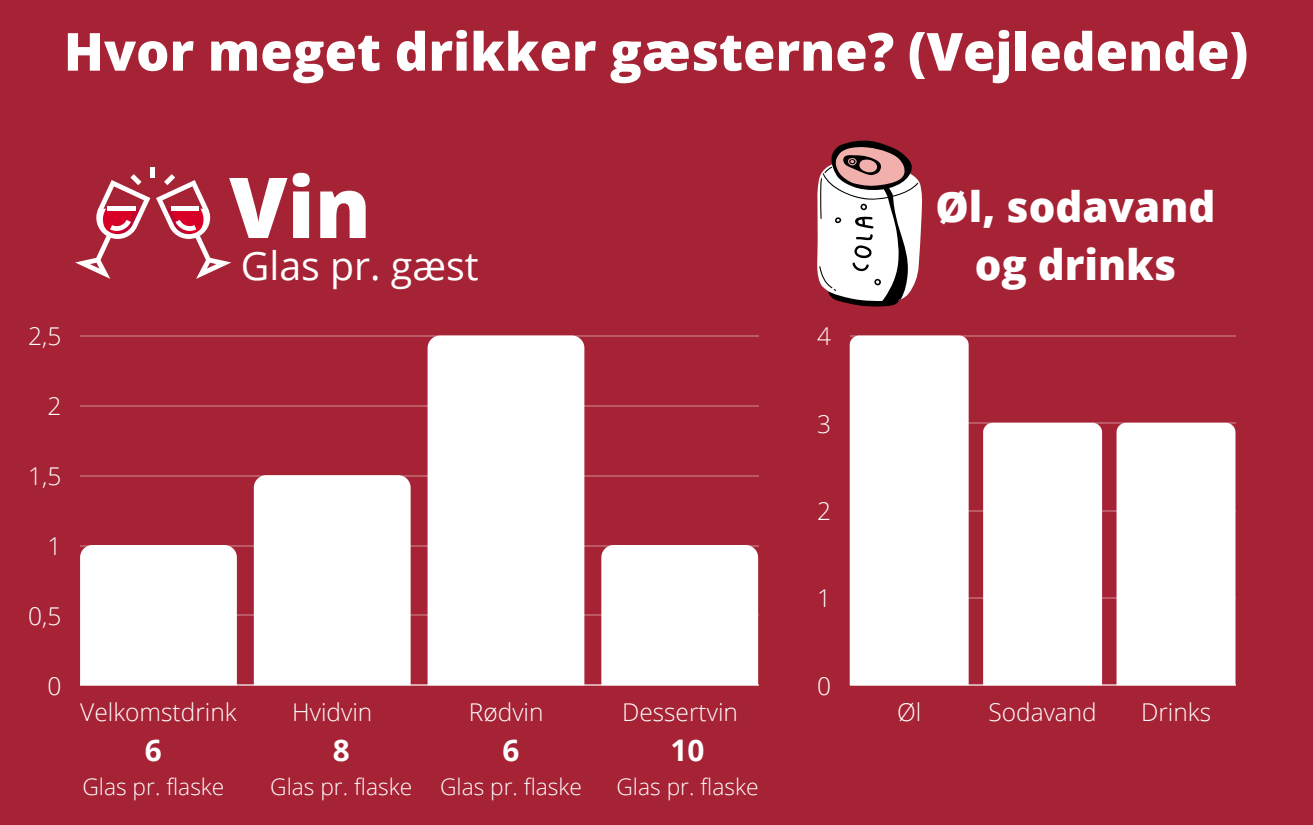
<style>
.page{position:relative;width:1313px;height:825px;background:#fff}
.page>*{position:absolute;margin:0;border:0;box-sizing:border-box;transform-origin:0 0}
.t1{font:800 84px "Open Sans";color:#fff}
.t2{font:800 52.5px "Open Sans";color:#fff}
.t3{font:800 42px/57.8px "Open Sans";color:#fff;text-align:center}
.t4{font:39.2px "Open Sans";color:#fff}
.t5{font:700 29.75px "Open Sans";color:#fff}
.t6{font:300 24.5px "Open Sans";color:#fff}
.t7{font:300 22.75px "Open Sans";color:#fff}
</style>
<div class="page">
<div style="left:0;top:0;width:1312px;height:824px;background:#a62335"></div>
<hr style="left:80px;top:335px;width:678px;height:2px;background:#fff">
<hr style="left:80px;top:405px;width:678px;height:1px;background:#fff">
<hr style="left:80px;top:475px;width:678px;height:1px;background:#fff">
<hr style="left:80px;top:544px;width:678px;height:2px;background:#fff">
<hr style="left:80px;top:614px;width:678px;height:2px;background:#fff">
<hr style="left:80px;top:684px;width:678px;height:1px;background:#fff">
<div style="left:80px;top:544px;width:157px;height:141px;background:#fff"></div>
<div style="left:254px;top:475px;width:156px;height:209px;background:#fff"></div>
<div style="left:427px;top:335px;width:157px;height:350px;background:#fff"></div>
<div style="left:601px;top:544px;width:157px;height:141px;background:#fff"></div>
<hr style="left:849px;top:335px;width:386px;height:2px;background:#fff">
<hr style="left:849px;top:422px;width:386px;height:2px;background:#fff">
<hr style="left:849px;top:510px;width:386px;height:1px;background:#fff">
<hr style="left:849px;top:597px;width:386px;height:1px;background:#fff">
<hr style="left:849px;top:684px;width:386px;height:1px;background:#fff">
<div style="left:849px;top:335px;width:119px;height:350px;background:#fff"></div>
<div style="left:983px;top:422px;width:119px;height:263px;background:#fff"></div>
<div style="left:1116px;top:422px;width:119px;height:263px;background:#fff"></div>
<div style="left:150px;top:167px;width:5px;height:11px;background:#fff"></div>
<svg style="left:75px;top:174px;width:75px;height:105px"></svg>
<svg style="left:156px;top:174px;width:75px;height:105px"></svg>
<svg style="left:817px;top:140px;width:105px;height:166px;background:#c4acae"></svg>
<p class="t2" style="left:64px;top:15px;width:1186px">Hvor meget drikker gæsterne? (Vejledende)</p>
<p class="t6" style="left:28px;top:319px;width:35px">2,5</p>
<p class="t6" style="left:47px;top:389px;width:15px">2</p>
<p class="t1" style="left:229px;top:148px;width:143px">Vin</p>
<p class="t4" style="left:241px;top:238px;width:239px">Glas pr. gæst</p>
<p class="t6" style="left:28px;top:458px;width:35px">1,5</p>
<p class="t6" style="left:47px;top:528px;width:15px">1</p>
<p class="t6" style="left:28px;top:598px;width:35px">0,5</p>
<p class="t6" style="left:47px;top:668px;width:15px">0</p>
<p class="t6" style="left:80px;top:695px;width:158px">Velkomstdrink</p>
<p class="t6" style="left:292px;top:695px;width:82px">Hvidvin</p>
<p class="t6" style="left:469px;top:695px;width:76px">Rødvin</p>
<p class="t6" style="left:622px;top:695px;width:117px">Dessertvin</p>
<p class="t5" style="left:145px;top:728px;width:18px">6</p>
<p class="t7" style="left:82px;top:770px;width:143px">Glas pr. flaske</p>
<p class="t5" style="left:333px;top:728px;width:18px">8</p>
<p class="t7" style="left:270px;top:770px;width:143px">Glas pr. flaske</p>
<p class="t5" style="left:502px;top:728px;width:18px">6</p>
<p class="t7" style="left:440px;top:770px;width:143px">Glas pr. flaske</p>
<p class="t5" style="left:670px;top:728px;width:35px">10</p>
<p class="t7" style="left:616px;top:770px;width:143px">Glas pr. flaske</p>
<p class="t6" style="left:817px;top:319px;width:15px">4</p>
<p class="t6" style="left:817px;top:406px;width:15px">3</p>
<p class="t6" style="left:817px;top:493px;width:15px">2</p>
<p class="t6" style="left:817px;top:581px;width:15px">1</p>
<p class="t6" style="left:817px;top:668px;width:15px">0</p>
<p class="t3" style="left:935px;top:177px;width:282px">Øl, sodavand og drinks</p>
<p class="t6" style="left:897px;top:695px;width:26px">Øl</p>
<p class="t6" style="left:988px;top:695px;width:110px">Sodavand</p>
<p class="t6" style="left:1141px;top:695px;width:71px">Drinks</p>
</div>
